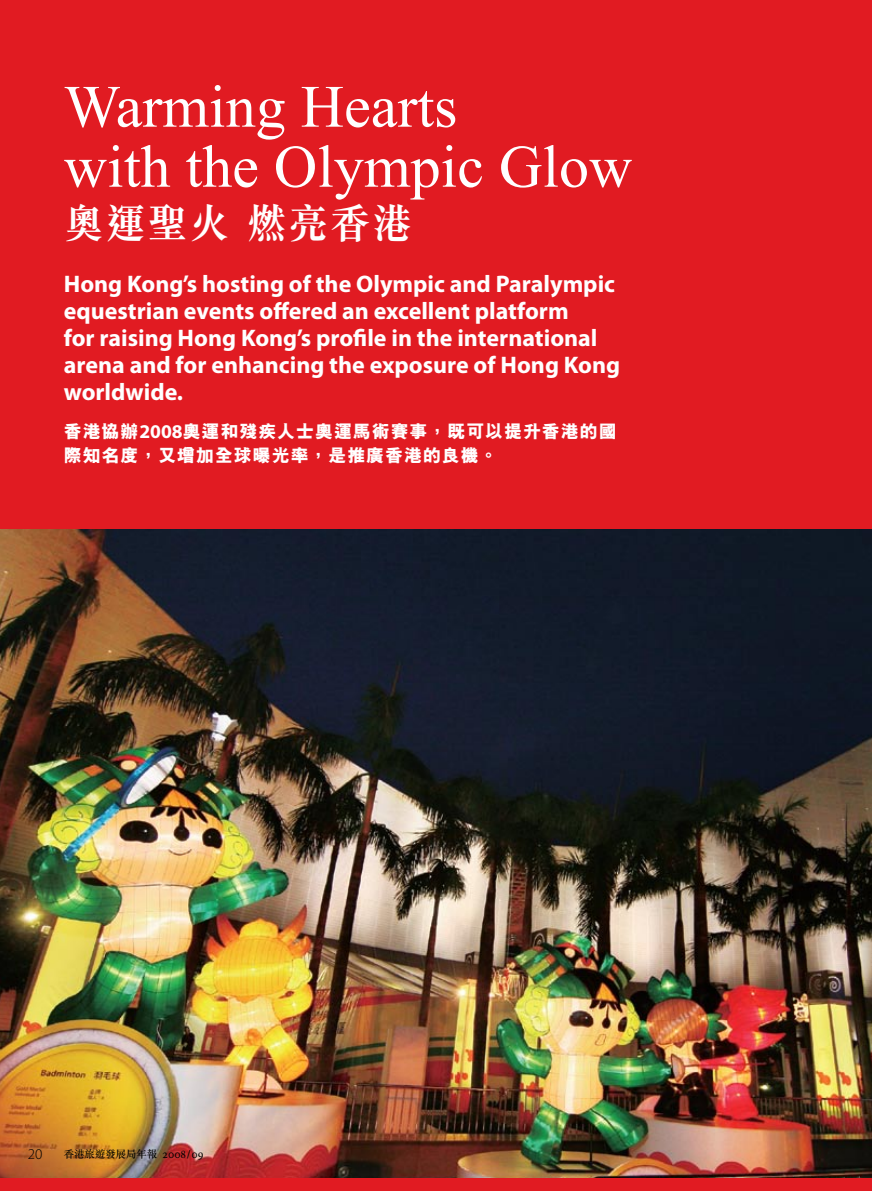
<style>
.page{position:relative;width:872px;height:1191px;background:#e11b22}
.page>*{position:absolute;margin:0;border:0;box-sizing:border-box;transform-origin:0 0}
.t1{font:60px/60px "Times New Roman";color:#fff}
.t2{font:700 42px "M Sung HK";letter-spacing:.05em;color:#fff;scale:.95 1}
.t3{font:700 24px/27px "Myriad Pro";color:#fff}
.t4{font:800 18px/24px "M Hei HK";letter-spacing:.05em;color:#fff}
.t5{font:300 15px "Myriad Pro";color:#000}
.t6{font:500 10.5px "M Sung HK";letter-spacing:-.01em;color:#000}
.s1{font-family:"Myriad Pro";font-weight:700;font-size:19.5px}
.s2{font-family:"Minion MM SC 367 585 8";font-weight:400;font-size:12px}
</style>
<div class="page">
<img style="left:0;top:529px;width:872px;height:649px">
<h1 class="t1" style="left:64px;top:76px;width:570px">Warming Hearts<br>with the Olympic Glow</h1>
<h2 class="t2" style="left:64px;top:194px;width:368px">奧運聖火 燃亮香港</h2>
<p class="t3" style="left:64px;top:271px;width:558px">Hong Kong’s hosting of the Olympic and Paralympic equestrian events offered an excellent platform<br>for raising Hong Kong’s profile in the international arena and for enhancing the exposure of Hong Kong worldwide.</p>
<p class="t4" style="left:64px;top:419px;width:554px">香港協辦<span class="s1">2008</span>奧運和殘疾人士奧運馬術賽事，既可以提升香港的國際知名度，又增加全球曝光率，是推廣香港的良機。</p>
<p class="t5" style="left:28px;top:1145px;width:16px">20</p>
<p class="t6" style="left:64px;top:1147px;width:141px">香港旅遊發展局年報 <span class="s2">2008/09</span></p>
</div>
